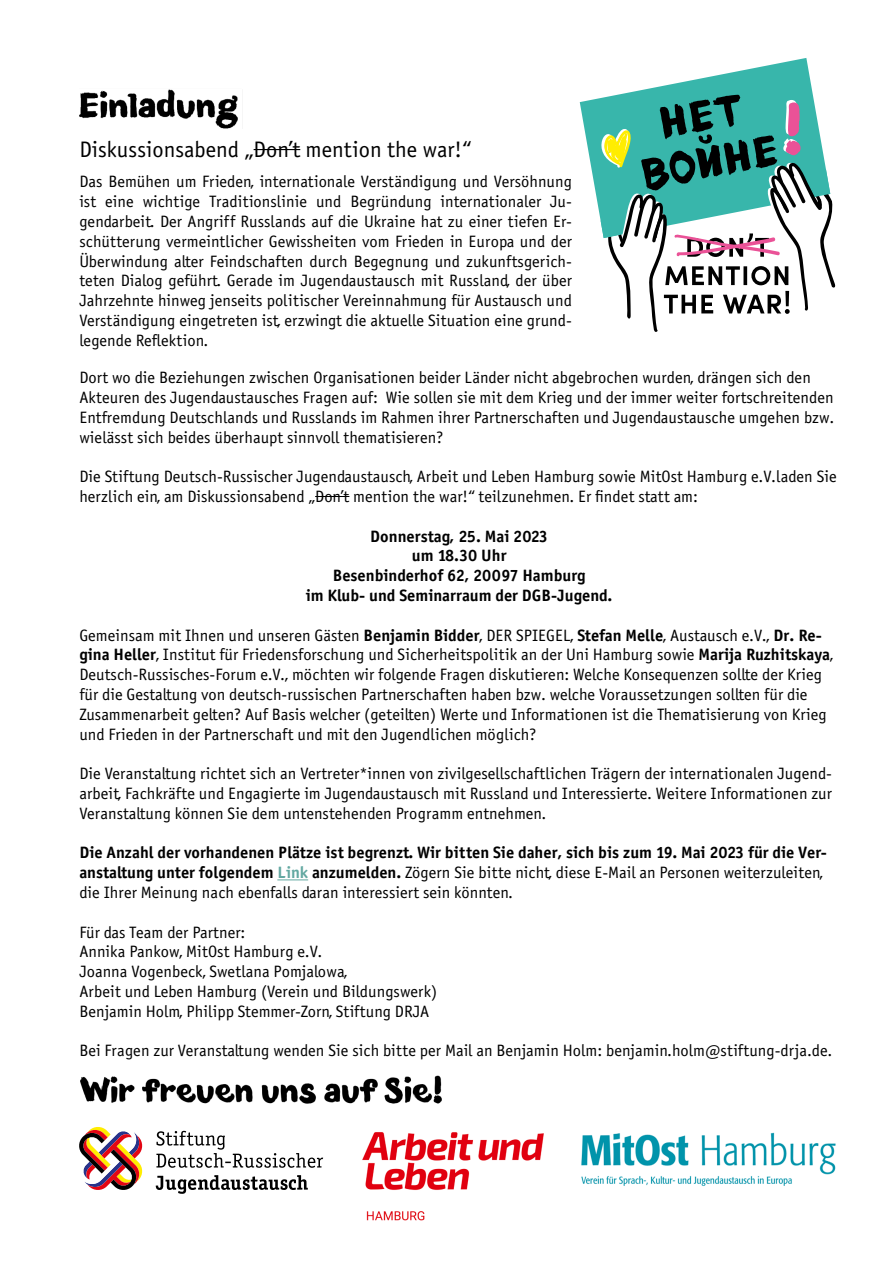
<style>
.page{position:relative;width:893px;height:1263px;background:#fff}
.page>*{position:absolute;margin:0;border:0;box-sizing:border-box;transform-origin:0 0}
.t1{font:22.5px "Officina Sans Book ITC";color:#000}
.t2{font:16.5px/19.8px "Officina Sans Book ITC";color:#000}
.t3{font:16.5px/19.8px "Officina Sans Bold ITC";color:#000;text-align:center}
.s1{font-family:"Officina Sans Bold ITC"}
.s2{font-family:"Officina Sans Bold ITC";color:#62a8a1}
</style>
<div class="page">
<img style="left:80px;top:1076px;width:362px;height:28px">
<svg style="left:79px;top:1127px;width:64px;height:63px"></svg>
<svg style="left:156px;top:1131px;width:167px;height:63px"></svg>
<img style="left:362px;top:1132px;width:182px;height:89px">
<img style="left:581px;top:1132px;width:255px;height:54px">
<svg style="left:580px;top:58px;width:256px;height:274px"></svg>
<img style="left:79px;top:89px;width:159px;height:40px">
<hr style="left:254px;top:149px;width:46px;height:1px;background:#000">
<hr style="left:277px;top:879px;width:31px;height:1px;background:#62a8a1">
<hr style="left:315px;top:496px;width:34px;height:1px;background:#000">
<h1 class="t1" style="left:79px;top:137px;width:393px">Diskussionsabend „Don’t mention the war!“</h1>
<p class="t2" style="left:79px;top:172px;width:494px;text-align:justify">Das Bemühen um Frieden, internationale Verständigung und Versöhnung ist eine wichtige Traditionslinie und Begründung internationaler Ju&shy;gendarbeit. Der Angriff Russlands auf die Ukraine hat zu einer tiefen Er&shy;schütterung vermeintlicher Gewissheiten vom Frieden in Europa und der Überwindung alter Feindschaften durch Begegnung und zukunftsgerich&shy;teten Dialog geführt. Gerade im Jugendaustausch mit Russland, der über Jahrzehnte hinweg jenseits politischer Vereinnahmung für Austausch und Verständigung eingetreten ist, erzwingt die aktuelle Situation eine grund&shy;legende Reflektion.</p>
<p class="t2" style="left:79px;top:368px;width:756px">Dort wo die Beziehungen zwischen Organisationen beider Länder nicht abgebrochen wurden, drängen sich den Akteuren des Jugendaustausches Fragen auf: Wie sollen sie mit dem Krieg und der immer weiter fortschreitenden Entfremdung Deutschlands und Russlands im Rahmen ihrer Partnerschaften und Jugendaustausche umgehen bzw. wie lässt sich beides überhaupt sinnvoll thematisieren?</p>
<p class="t2" style="left:79px;top:467px;width:759px">Die Stiftung Deutsch-Russischer Jugendaustausch, Arbeit und Leben Hamburg sowie MitOst Hamburg e.V. laden Sie herzlich ein, am Diskussionsabend „Don’t mention the war!“ teilzunehmen. Er findet statt am:</p>
<p class="t3" style="left:306px;top:526px;width:308px">Donnerstag, 25. Mai 2023<br>um 18.30 Uhr<br>Besenbinderhof 62, 20097 Hamburg<br>im Klub- und Seminarraum der DGB-Jugend.</p>
<p class="t2" style="left:79px;top:625px;width:755px">Gemeinsam mit Ihnen und unseren Gästen <span class="s1">Benjamin Bidder</span>, DER SPIEGEL, <span class="s1">Stefan Melle</span>, Austausch e.V., <span class="s1">Dr. Re&shy;gina Heller</span>, Institut für Friedensforschung und Sicherheitspolitik an der Uni Hamburg sowie <span class="s1">Marija Ruzhitskaya</span>, Deutsch-Russisches-Forum e.V., möchten wir folgende Fragen diskutieren: Welche Konsequenzen sollte der Krieg für die Gestaltung von deutsch-russischen Partnerschaften haben bzw. welche Voraussetzungen sollten für die Zusammenarbeit gelten? Auf Basis welcher (geteilten) Werte und Informationen ist die Thematisierung von Krieg und Frieden in der Partnerschaft und mit den Jugendlichen möglich?</p>
<p class="t2" style="left:79px;top:764px;width:754px;text-align:justify">Die Veranstaltung richtet sich an Vertreter*innen von zivilgesellschaftlichen Trägern der internationalen Jugend&shy;arbeit, Fachkräfte und Engagierte im Jugendaustausch mit Russland und Interessierte. Weitere Informationen zur Veranstaltung können Sie dem untenstehenden Programm entnehmen.</p>
<p class="t3" style="left:79px;top:843px;width:749px">Die Anzahl der vorhandenen Plätze ist begrenzt. Wir bitten Sie daher, sich bis zum 19. Mai 2023 für die Ver-</p>
<p class="t2" style="left:79px;top:863px;width:745px"><span class="s1">anstaltung unter folgendem</span> <span class="s2">Link</span> <span class="s1">anzumelden.</span> Zögern Sie bitte nicht, diese E-Mail an Personen weiterzuleiten, die Ihrer Meinung nach ebenfalls daran interessiert sein könnten.</p>
<p class="t2" style="left:79px;top:922px;width:359px">Für das Team der Partner:<br>Annika Pankow, MitOst Hamburg e.V.<br>Joanna Vogenbeck, Swetlana Pomjalowa,<br>Arbeit und Leben Hamburg (Verein und Bildungswerk)<br>Benjamin Holm, Philipp Stemmer-Zorn, Stiftung DRJA</p>
<p class="t2" style="left:79px;top:1041px;width:754px">Bei Fragen zur Veranstaltung wenden Sie sich bitte per Mail an Benjamin Holm: benjamin.holm@stiftung-drja.de.</p>
</div>
